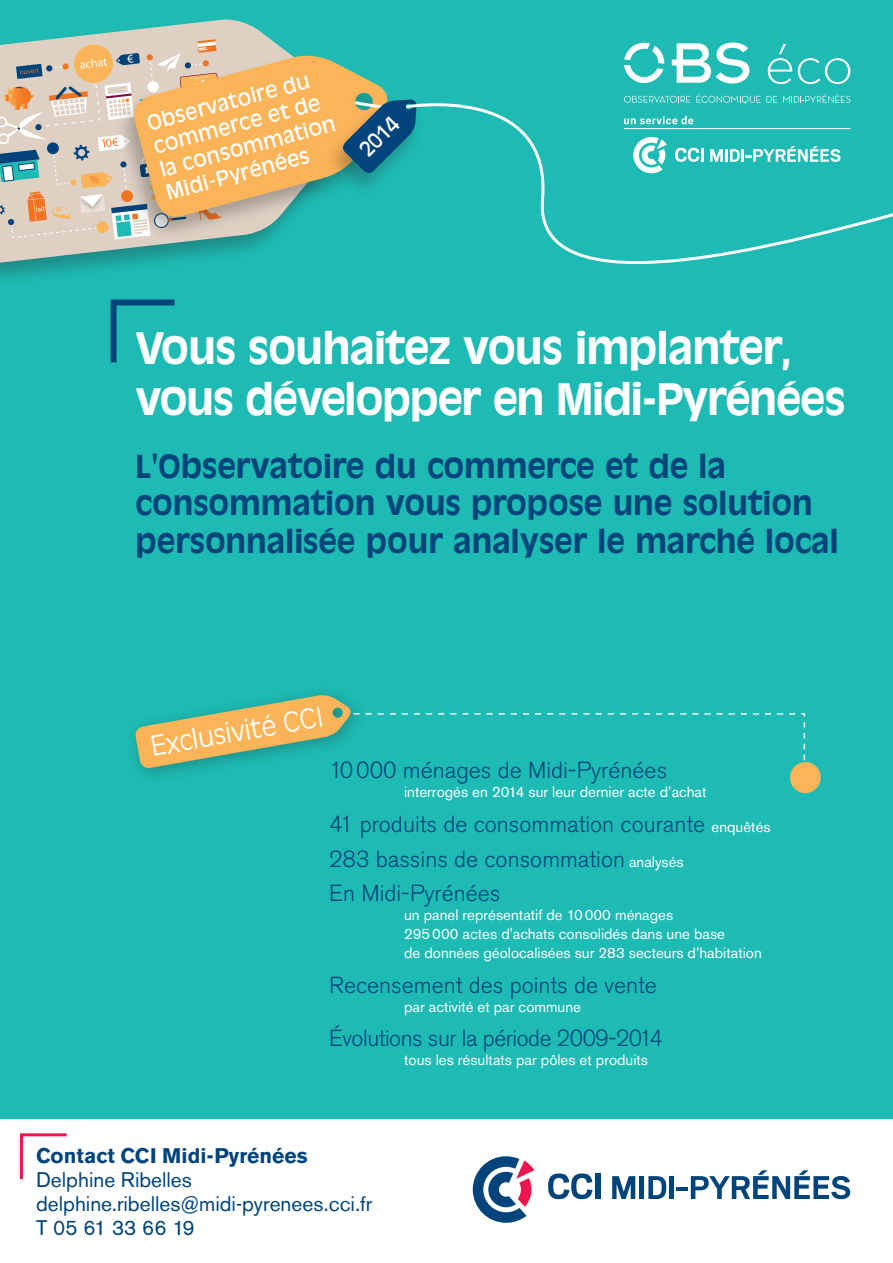
<style>
.page{position:relative;width:893px;height:1263px;background:#fff}
.page>*{position:absolute;margin:0;border:0;box-sizing:border-box;transform-origin:0 0}
.t1{font:500 45px/51px "Antique Olive BQ";letter-spacing:-.03em;color:#fff}
.t2{font:500 33px/37.5px "Antique Olive BQ";color:#00447b}
.t3{font:300 28.5px "Antique Olive BQ";color:#fff}
.t4{font:300 23.1px/34.7px "Akzidenz Grotesk BQ";color:#00447b}
.t5{font:300 23.1px "Akzidenz Grotesk BQ";letter-spacing:-.02em;color:#00447b}
.t6{font:21px/24px "Akzidenz Grotesk BQ";color:#00447b}
.t7{font:700 21px "Akzidenz Grotesk BQ";color:#00447b}
.t8{font:20.7px/24px "Antique Olive";color:#fff}
.t9{font:15px/18.9px "Akzidenz Grotesk BQ";color:#fff}
.s1{font-weight:400;font-size:15px;color:#fff}
</style>
<div class="page">
<div style="left:0;top:0;width:893px;height:1119px;background:#1dbbb3"></div>
<svg style="left:672px;top:43px;width:77px;height:40px"></svg>
<svg style="left:768px;top:44px;width:24px;height:39px"></svg>
<svg style="left:798px;top:58px;width:52px;height:25px"></svg>
<svg style="left:624px;top:43px;width:40px;height:40px"></svg>
<svg style="left:110px;top:299px;width:65px;height:64px"></svg>
<svg style="left:19px;top:1133px;width:48px;height:47px"></svg>
<svg style="left:134px;top:694px;width:687px;height:100px"></svg>
<svg style="left:0;top:19px;width:270px;height:249px"></svg>
<svg style="left:417px;top:83px;width:476px;height:182px"></svg>
<svg style="left:548px;top:1173px;width:45px;height:26px"></svg>
<div style="left:596px;top:1174px;width:5px;height:25px;background:#00447b"></div>
<svg style="left:612px;top:1176px;width:23px;height:23px"></svg>
<hr style="left:640px;top:1176px;width:4px;height:23px;background:#00447b">
<svg style="left:648px;top:1176px;width:18px;height:23px"></svg>
<div style="left:669px;top:1176px;width:5px;height:23px;background:#00447b"></div>
<hr style="left:677px;top:1187px;width:11px;height:4px;background:#00447b">
<svg style="left:691px;top:1170px;width:159px;height:29px"></svg>
<svg style="left:473px;top:1156px;width:61px;height:67px"></svg>
<svg style="left:0;top:39px;width:417px;height:201px"></svg>
<h3 class="t8" style="left:145px;top:112px;width:183px;rotate:-15deg">Observatoire du commerce et de la consommation<br>Midi-Pyrénées</h3>
<h3 class="t8" style="left:355px;top:145px;width:47px;rotate:-45deg">2014</h3>
<h1 class="t1" style="left:136px;top:325px;width:711px">Vous souhaitez vous implanter, vous développer en Midi-Pyrénées</h1>
<h2 class="t2" style="left:136px;top:449px;width:705px">L'Observatoire du commerce et de la consommation vous propose une solution personnalisée pour analyser le marché local</h2>
<h3 class="t3" style="left:149px;top:733px;width:176px;rotate:-10deg">Exclusivité CCI</h3>
<h3 class="t4" style="left:329px;top:754px;width:340px">10000 ménages de Midi-Pyrénées</h3>
<p class="t9" style="left:404px;top:783px;width:304px">interrogés en 2014 sur leur dernier acte d’achat</p>
<h3 class="t4" style="left:329px;top:807px;width:443px">41 produits de consommation courante <span class="s1">enquêtés<br></span>283 bassins de consommation <span class="s1">analysés<br></span>En Midi-Pyrénées</h3>
<p class="t9" style="left:404px;top:906px;width:359px">un panel représentatif de 10000 ménages<br>295000 actes d'achats consolidés dans une base<br>de données géolocalisées sur 283 secteurs d’habitation</p>
<h3 class="t4" style="left:329px;top:968px;width:329px">Recensement des points de vente</h3>
<p class="t9" style="left:404px;top:997px;width:178px">par activité et par commune</p>
<h3 class="t5" style="left:329px;top:1025px;width:335px">Évolutions sur la période 2009-2014</h3>
<p class="t9" style="left:404px;top:1051px;width:245px">tous les résultats par pôles et produits</p>
<h3 class="t7" style="left:36px;top:1144px;width:273px">Contact CCI Midi-Pyrénées</h3>
<h3 class="t6" style="left:36px;top:1168px;width:338px">Delphine Ribelles delphine.ribelles@midi-pyrenees.cci.fr<br>T 05 61 33 66 19</h3>
</div>
